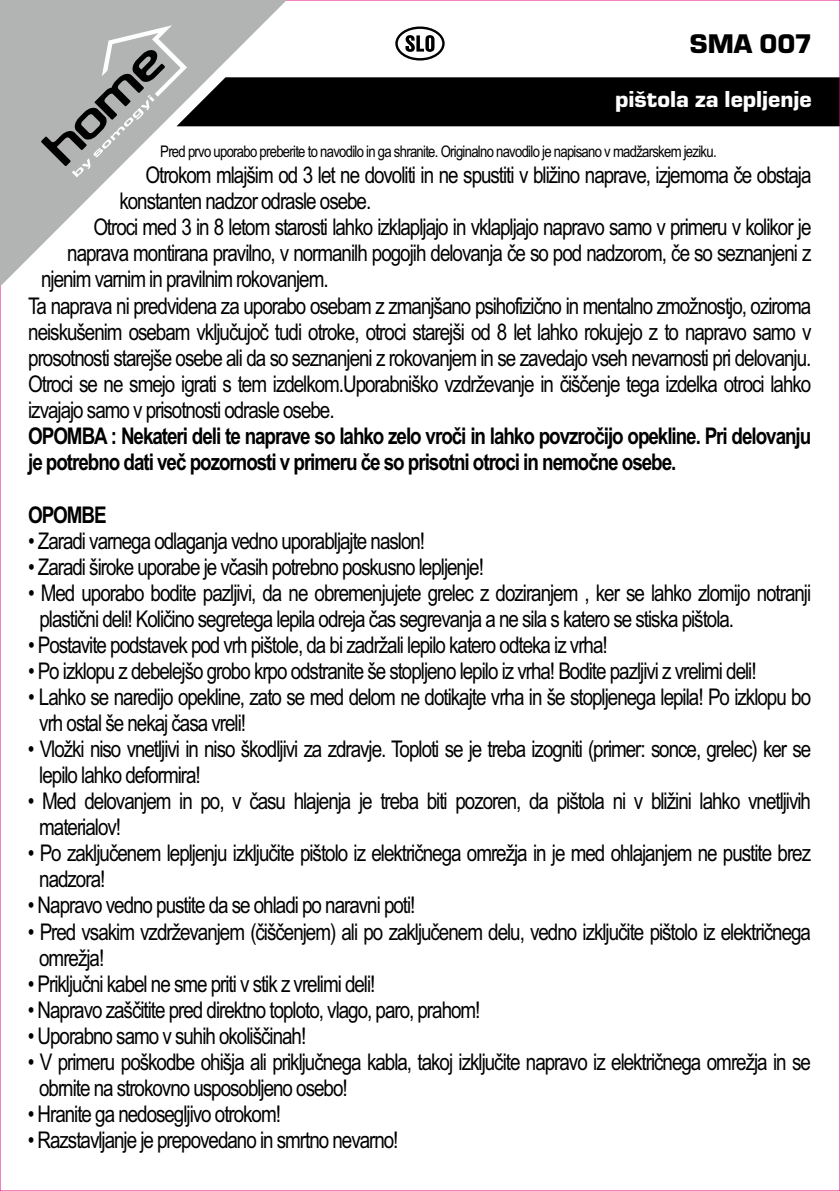
<style>
.page{position:relative;width:840px;height:1191px;background:#fff}
.page>*{position:absolute;margin:0;border:0;box-sizing:border-box;transform-origin:0 0}
.t1{font:28px "Eurostile TEE Blac";color:#000}
.t2{font:24px "Eurostile TEE Blac";color:#fefefe}
.t3{font:23px/26px "Arial Narrow";letter-spacing:-.045em;color:#000}
.t4{font:700 23px/26.2px "Arial Narrow";letter-spacing:-.045em;color:#000}
.t5{font:16px "Arial Narrow";letter-spacing:-.045em;color:#000}
</style>
<div class="page">
<svg style="left:0;top:0;width:296px;height:297px"></svg>
<svg style="left:41px;top:25px;width:798px;height:152px"></svg>
<p class="t1" style="left:689px;top:32px;width:124px">SMA 007</p>
<p class="t2" style="left:615px;top:89px;width:198px">pištola za lepljenje</p>
<p class="t5" style="left:160px;top:145px;width:557px">Pred prvo uporabo preberite to navodilo in ga shranite. Originalno navodilo je napisano v madžarskem jeziku.</p>
<p class="t3" style="left:145px;top:164px;width:667px">Otrokom mlajšim od 3 let ne dovoliti in ne spustiti v bližino naprave, izjemoma če obstaja</p>
<p class="t3" style="left:119px;top:190px;width:253px">konstanten nadzor odrasle osebe.</p>
<p class="t3" style="left:93px;top:216px;width:719px">Otroci med 3 in 8 letom starosti lahko izklapljajo in vklapljajo napravo samo v primeru v kolikor je</p>
<p class="t3" style="left:67px;top:242px;width:745px">naprava montirana pravilno, v normanilh pogojih delovanja če so pod nadzorom, če so seznanjeni z</p>
<p class="t3" style="left:41px;top:268px;width:289px">njenim varnim in pravilnim rokovanjem.</p>
<p class="t3" style="left:28px;top:294px;width:784px">Ta naprava ni predvidena za uporabo osebam z zmanjšano psihofizično in mentalno zmožnostjo, oziroma</p>
<p class="t3" style="left:28px;top:320px;width:784px">neiskušenim osebam vključujoč tudi otroke, otroci starejši od 8 let lahko rokujejo z to napravo samo v</p>
<p class="t3" style="left:28px;top:347px;width:784px">prosotnosti starejše osebe ali da so seznanjeni z rokovanjem in se zavedajo vseh nevarnosti pri delovanju.</p>
<p class="t3" style="left:28px;top:373px;width:784px">Otroci se ne smejo igrati s tem izdelkom.Uporabniško vzdrževanje in čiščenje tega izdelka otroci lahko</p>
<p class="t3" style="left:28px;top:399px;width:308px">izvajajo samo v prisotnosti odrasle osebe.</p>
<p class="t4" style="left:28px;top:425px;width:784px">OPOMBA : Nekateri deli te naprave so lahko zelo vroči in lahko povzročijo opekline. Pri delovanju je potrebno dati več pozornosti v primeru če so prisotni otroci in nemočne osebe.</p>
<p class="t4" style="left:28px;top:503px;width:80px">OPOMBE</p>
<p class="t3" style="left:28px;top:530px;width:398px">• Zaradi varnega odlaganja vedno uporabljajte naslon!</p>
<p class="t3" style="left:28px;top:556px;width:457px">• Zaradi široke uporabe je včasih potrebno poskusno lepljenje!</p>
<p class="t3" style="left:39px;top:582px;width:773px;text-indent:-11px">• Med uporabo bodite pazljivi, da ne obremenjujete grelec z doziranjem , ker se lahko zlomijo notranji plastični deli! Količino segretega lepila odreja čas segrevanja a ne sila s katero se stiska pištola.</p>
<p class="t3" style="left:28px;top:634px;width:581px">• Postavite podstavek pod vrh pištole, da bi zadržali lepilo katero odteka iz vrha!</p>
<p class="t3" style="left:28px;top:660px;width:729px">• Po izklopu z debelejšo grobo krpo odstranite še stopljeno lepilo iz vrha! Bodite pazljivi z vrelimi deli!</p>
<p class="t3" style="left:39px;top:686px;width:773px;text-indent:-11px">• Lahko se naredijo opekline, zato se med delom ne dotikajte vrha in še stopljenega lepila! Po izklopu bo vrh ostal še nekaj časa vreli!</p>
<p class="t3" style="left:39px;top:738px;width:773px;text-indent:-11px">• Vložki niso vnetljivi in niso škodljivi za zdravje. Toploti se je treba izogniti (primer: sonce, grelec) ker se lepilo lahko deformira!</p>
<p class="t3" style="left:39px;top:790px;width:773px;text-indent:-11px">• Med delovanjem in po, v času hlajenja je treba biti pozoren, da pištola ni v bližini lahko vnetljivih materialov!</p>
<p class="t3" style="left:39px;top:842px;width:773px;text-indent:-11px">• Po zaključenem lepljenju izključite pištolo iz električnega omrežja in je med ohlajanjem ne pustite brez nadzora!</p>
<p class="t3" style="left:28px;top:894px;width:389px">• Napravo vedno pustite da se ohladi po naravni poti!</p>
<p class="t3" style="left:39px;top:920px;width:773px;text-indent:-11px">• Pred vsakim vzdrževanjem (čiščenjem) ali po zaključenem delu, vedno izključite pištolo iz električnega omrežja!</p>
<p class="t3" style="left:28px;top:972px;width:349px">• Priključni kabel ne sme priti v stik z vrelimi deli!</p>
<p class="t3" style="left:28px;top:998px;width:454px">• Napravo zaščitite pred direktno toploto, vlago, paro, prahom!</p>
<p class="t3" style="left:28px;top:1024px;width:280px">• Uporabno samo v suhih okoliščinah!</p>
<p class="t3" style="left:39px;top:1050px;width:773px;text-indent:-11px">• V primeru poškodbe ohišja ali priključnega kabla, takoj izključite napravo iz električnega omrežja in se obrnite na strokovno usposobljeno osebo!</p>
<p class="t3" style="left:28px;top:1103px;width:254px">• Hranite ga nedosegljivo otrokom!</p>
<p class="t3" style="left:28px;top:1129px;width:372px">• Razstavljanje je prepovedano in smrtno nevarno!</p>
</div>
